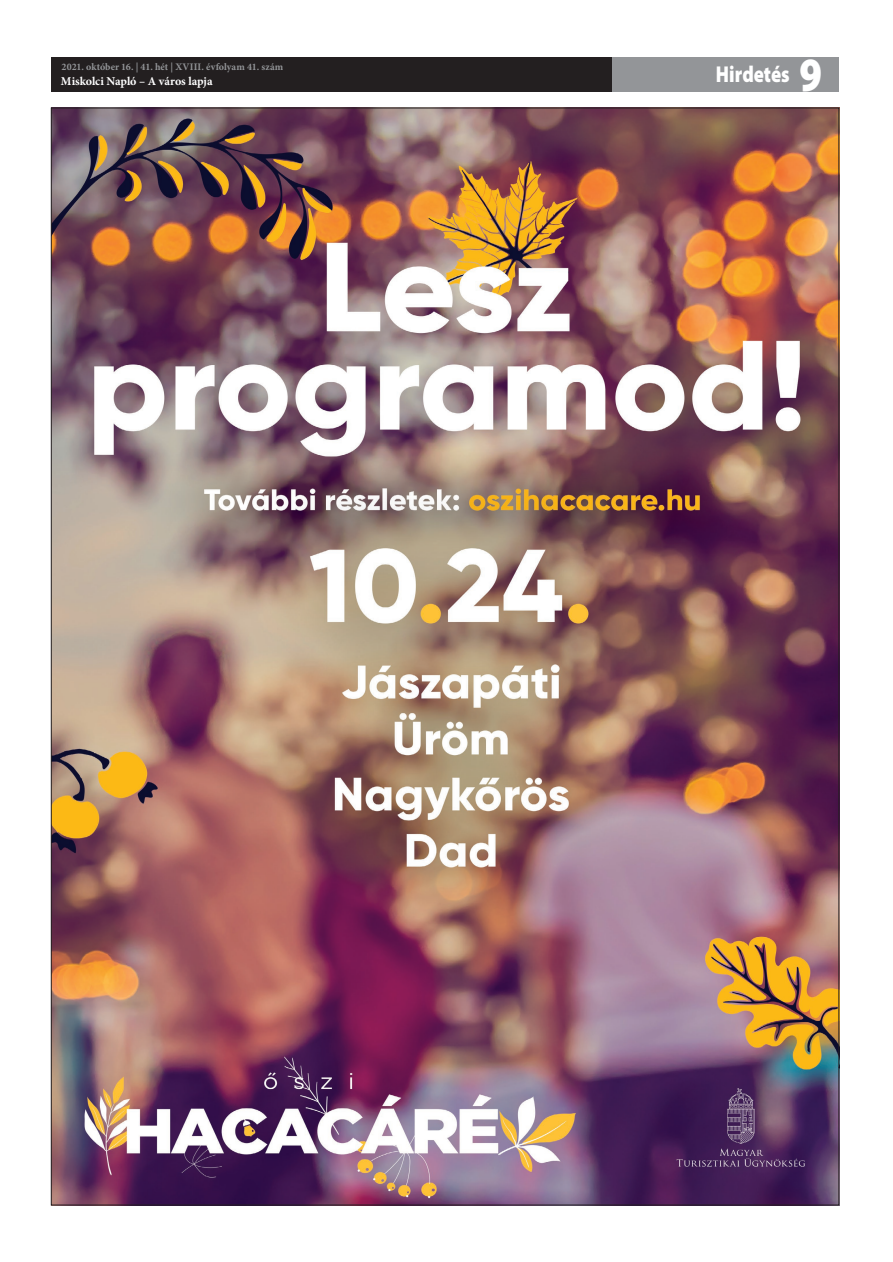
<style>
.page{position:relative;width:893px;height:1262px;background:#fff}
.page>*{position:absolute;margin:0;border:0;box-sizing:border-box;transform-origin:0 0}
.t1{font:900 48px "Myriad Pro";color:#fff;scale:.82 1}
.t2{font:900 23px "Myriad Pro";color:#fff;scale:.82 1}
.Lead{font:700 12px "Minion Pro";letter-spacing:-.005em;color:#fff}
.Lead-2{font:700 10px "Minion Pro";letter-spacing:.005em;color:#939598}
</style>
<div class="page">
<div style="left:51px;top:57px;width:562px;height:34px;background:#231f20"></div>
<div style="left:612px;top:57px;width:227px;height:34px;background:#939598"></div>
<img style="left:53px;top:110px;width:784px;height:1093px">
<p class="Lead-2" style="left:62px;top:60px;width:223px">2021. október 16. | 41. hét | XVIII. évfolyam 41. szám</p>
<p class="Lead" style="left:61px;top:73px;width:153px">Miskolci Napló – A város lapja</p>
<p class="t2" style="left:716px;top:61px;width:92px">Hirdetés</p>
<p class="t1" style="left:799px;top:48px;width:29px">9</p>
</div>
